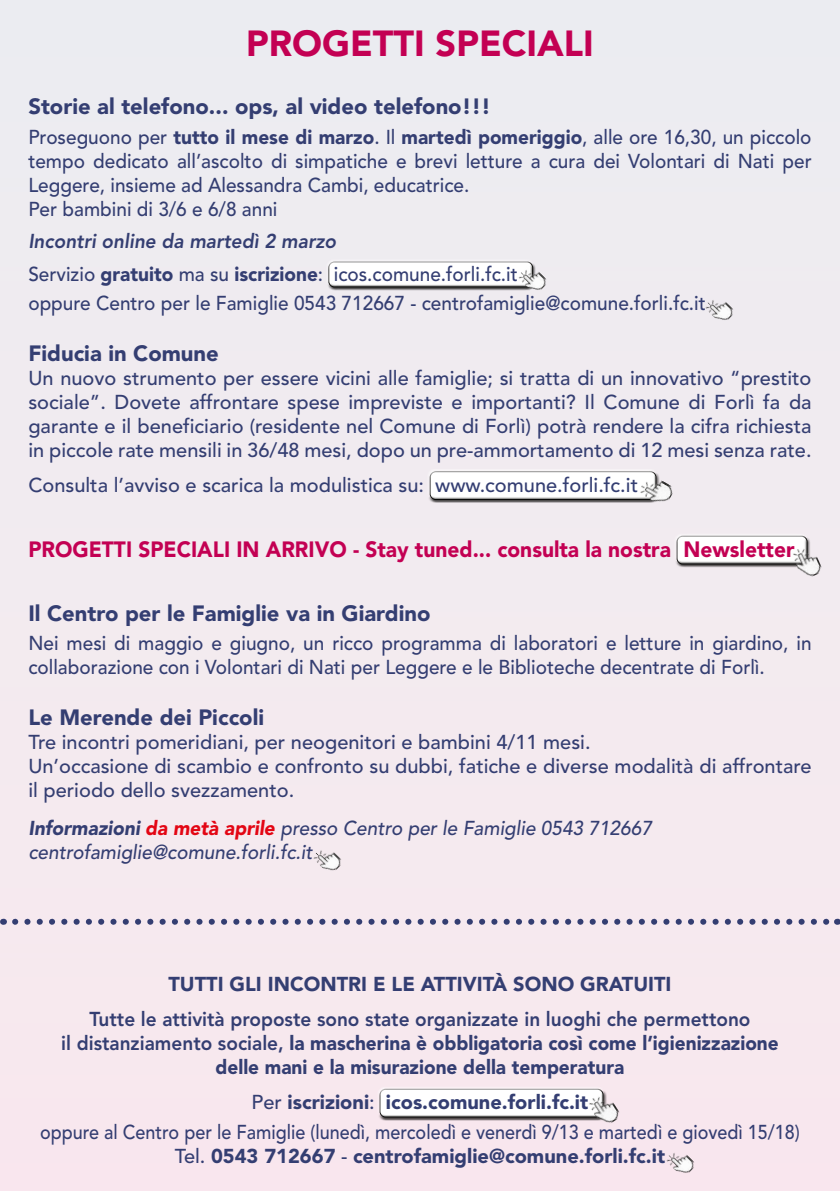
<style>
.page{position:relative;width:840px;height:1191px;background:#fff}
.page>*{position:absolute;margin:0;border:0;box-sizing:border-box;transform-origin:0 0}
.t1{font:900 36px "Avenir LT Std";color:#c30053}
.t2{font:900 22px "Avenir LT Std";color:#343e72}
.t3{font:900 22px "Avenir LT Std";color:#c30053;scale:.95 1}
.t4{font:500 20px/24px "Avenir LT Std";color:#343e72;text-align:center}
.t5{font:500 20px/24px "Avenir LT Std";color:#343e72;scale:.95 1}
.t6{font:800 20px/24px "Avenir LT Std";color:#343e72;text-align:center;scale:.95 1}
.t7{font:italic 500 20px/24px "Avenir LT Std";color:#343e72;scale:.95 1}
.t8{font:900 20px "Avenir LT Std";color:#343e72}
.s1{font-weight:900}
.s2{font-weight:800;font-style:italic}
.s3{font-weight:900;color:#e30614}
.s4{font-weight:500}
</style>
<div class="page">
<div style="left:0;top:0;width:839px;height:1191px;background:#f2ebf0"></div>
<img style="left:705px;top:300px;width:28px;height:20px">
<img style="left:313px;top:850px;width:28px;height:21px">
<svg style="left:15px;top:918px;width:815px;height:6px"></svg>
<div style="left:377px;top:1086px;width:227px;height:29px;background:#fff;opacity:.75"></div>
<div style="left:377px;top:1090px;width:229px;height:30px;background:#1d1d1b;opacity:.75"></div>
<img style="left:586px;top:1090px;width:34px;height:33px">
<img style="left:666px;top:1152px;width:29px;height:21px">
<div style="left:326px;top:259px;width:209px;height:26px;background:#fff;opacity:.75"></div>
<div style="left:326px;top:263px;width:209px;height:27px;background:#1d1d1b;opacity:.75"></div>
<img style="left:516px;top:263px;width:31px;height:28px">
<div style="left:427px;top:469px;width:230px;height:28px;background:#fff;opacity:.75"></div>
<div style="left:427px;top:473px;width:232px;height:30px;background:#1d1d1b;opacity:.75"></div>
<img style="left:637px;top:473px;width:36px;height:30px">
<div style="left:674px;top:534px;width:135px;height:28px;background:#fff;opacity:.75"></div>
<div style="left:674px;top:537px;width:136px;height:30px;background:#1d1d1b;opacity:.75"></div>
<img style="left:790px;top:543px;width:32px;height:34px">
<h1 class="t1" style="left:246px;top:21px;width:349px">PROGETTI SPECIALI</h1>
<p class="t2" style="left:28px;top:93px;width:464px">Storie al telefono... ops, al video telefono!!!</p>
<p class="t5" style="left:28px;top:125px;width:825px">Proseguono per <span class="s1">tutto il mese di marzo</span>. Il <span class="s1">martedì pomeriggio</span>, alle ore 16,30, un piccolo tempo dedicato all’ascolto di simpatiche e brevi letture a cura dei Volontari di Nati per Leggere, insieme ad Alessandra Cambi, educatrice.<br>Per bambini di 3/6 e 6/8 anni</p>
<p class="t5" style="left:28px;top:226px;width:516px;line-height:32.4px"><span class="s2">Incontri online da martedì 2 marzo<br></span>Servizio <span class="s1">gratuito</span> ma su <span class="s1">iscrizione</span>: icos.comune.forli.fc.it</p>
<p class="t5" style="left:28px;top:292px;width:714px">oppure Centro per le Famiglie 0543 712667 - centrofamiglie@comune.forli.fc.it</p>
<p class="t2" style="left:28px;top:340px;width:192px">Fiducia in Comune</p>
<p class="t4" style="left:28px;top:366px;width:784px;text-align:justify">Un nuovo strumento per essere vicini alle famiglie; si tratta di un innovativo “prestito sociale”. Dovete affrontare spese impreviste e importanti? Il Comune di Forlì fa da garante e il beneficiario (residente nel Comune di Forlì) potrà rendere la cifra richiesta in piccole rate mensili in 36/48 mesi, dopo un pre-ammortamento di 12 mesi senza rate.</p>
<p class="t4" style="left:28px;top:474px;width:611px">Consulta l’avviso e scarica la modulistica su: www.comune.forli.fc.it</p>
<p class="t3" style="left:28px;top:536px;width:807px">PROGETTI SPECIALI IN ARRIVO - Stay tuned... consulta la nostra Newsletter</p>
<p class="t2" style="left:28px;top:599px;width:403px">Il Centro per le Famiglie va in Giardino</p>
<p class="t5" style="left:28px;top:632px;width:825px">Nei mesi di maggio e giugno, un ricco programma di laboratori e letture in giardino, in collaborazione con i Volontari di Nati per Leggere e le Biblioteche decentrate di Forlì.</p>
<p class="t2" style="left:28px;top:704px;width:237px">Le Merende dei Piccoli</p>
<p class="t4" style="left:28px;top:730px;width:784px;text-align:left">Tre incontri pomeridiani, per neogenitori e bambini 4/11 mesi.<br>Un’occasione di scambio e confronto su dubbi, fatiche e diverse modalità di affrontare il periodo dello svezzamento.</p>
<p class="t7" style="left:28px;top:816px;width:657px"><span class="s1">Informazioni</span> <span class="s3">da metà aprile</span> presso Centro per le Famiglie 0543 712667 centrofamiglie@comune.forli.fc.it</p>
<p class="t8" style="left:168px;top:971px;width:504px">TUTTI GLI INCONTRI E LE ATTIVITÀ SONO GRATUITI</p>
<p class="t6" style="left:61px;top:1007px;width:756px">Tutte le attività proposte sono state organizzate in luoghi che permettono<br>il distanziamento sociale, <span class="s1">la mascherina è obbligatoria così come l’igienizzazione delle mani e la misurazione della temperatura</span></p>
<p class="t4" style="left:40px;top:1088px;width:760px;line-height:29.6px">Per <span class="s1">iscrizioni</span>: <span class="s1">icos.comune.forli.fc.it<br></span>oppure al Centro per le Famiglie (lunedì, mercoledì e venerdì 9/13 e martedì e giovedì 15/18)</p>
<p class="t8" style="left:175px;top:1144px;width:491px"><span class="s4">Tel.</span> 0543 712667 <span class="s4">-</span> centrofamiglie@comune.forli.fc.it</p>
</div>
